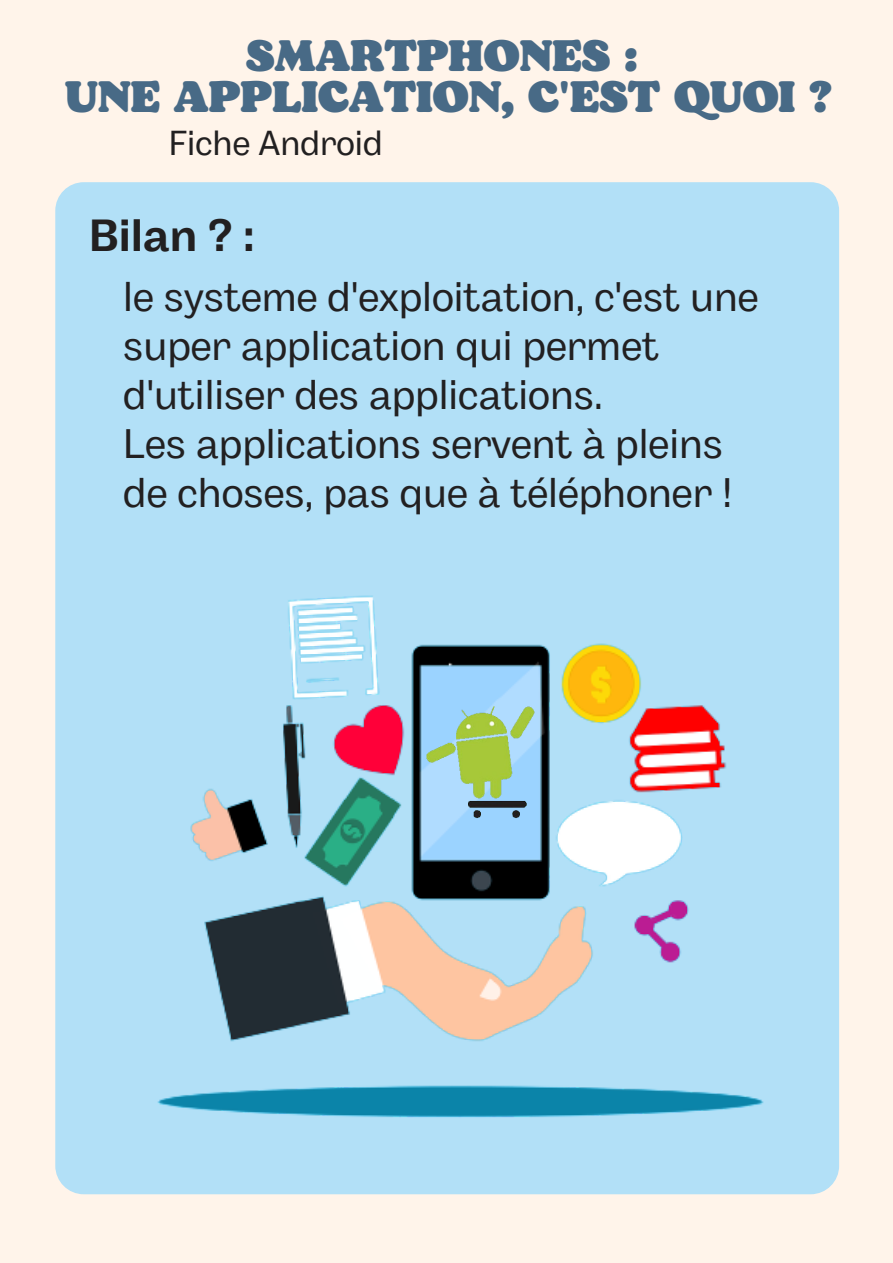
<style>
.page{position:relative;width:893px;height:1263px;background:#fff4ea}
.page>*{position:absolute;margin:0;border:0;box-sizing:border-box;transform-origin:0 0}
.t1{font:700 45px "Body Grotesque";color:#222021}
.t2{font:900 43.95px/41.1px "Bogart";color:#486a86;text-align:center}
.t3{font:41.25px/48.9px "Body Grotesque";color:#222021}
.t4{font:34.65px "Body Grotesque";color:#222021}
</style>
<div class="page">
<div style="left:55px;top:182px;width:784px;height:1012px;background:#b2e0f7;border-radius:28px"></div>
<img style="left:157px;top:595px;width:607px;height:523px">
<img style="left:414px;top:688px;width:134px;height:142px">
<p class="t2" style="left:65px;top:37px;width:768px">SMARTPHONES :<br>UNE APPLICATION, C'EST QUOI ?</p>
<p class="t4" style="left:169px;top:123px;width:215px">Fiche Android</p>
<p class="t1" style="left:89px;top:210px;width:166px">Bilan ? :</p>
<p class="t3" style="left:123px;top:275px;width:637px">le systeme d'exploitation, c'est une super application qui permet d'utiliser des applications.<br>Les applications servent à pleins de choses, pas que à téléphoner !</p>
</div>
